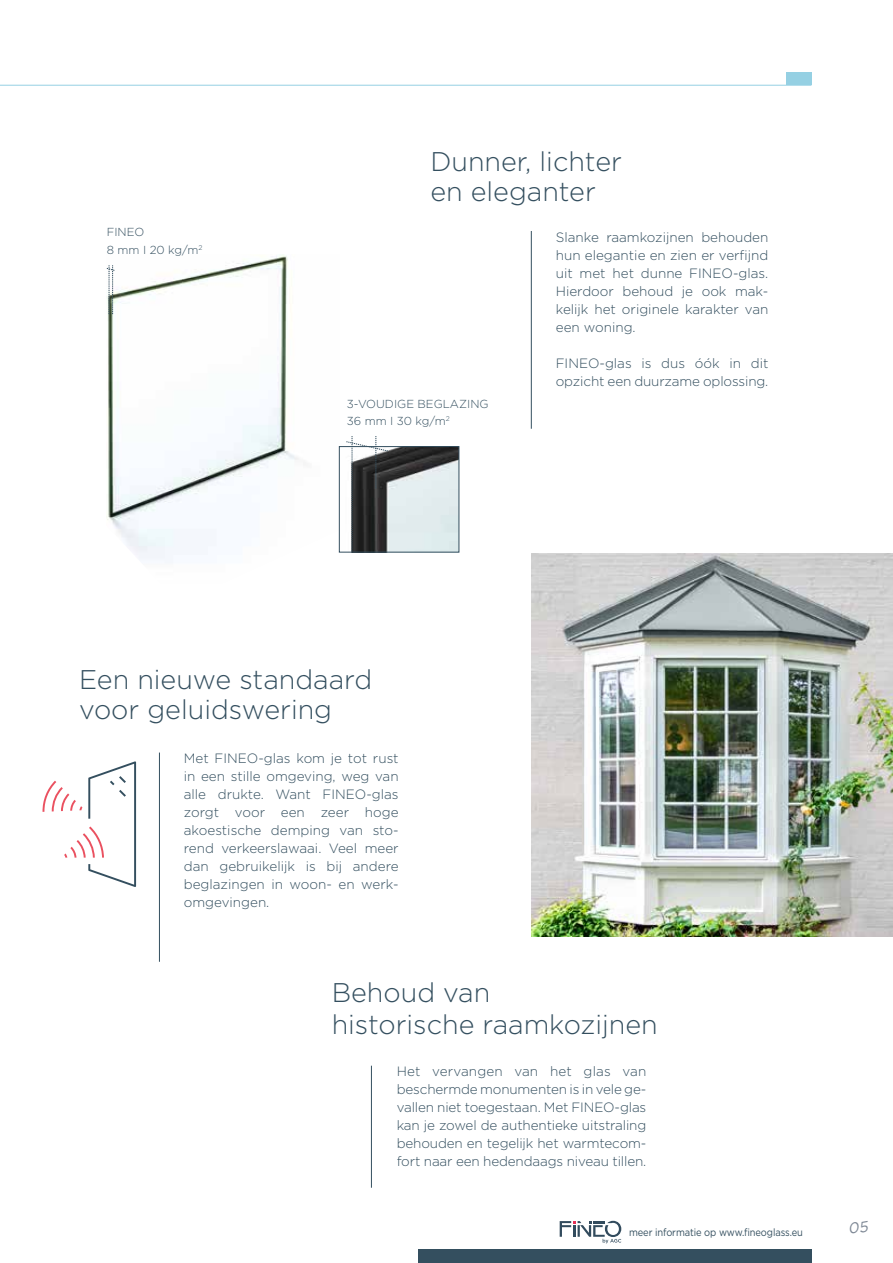
<style>
.page{position:relative;width:893px;height:1263px;background:#fff}
.page>*{position:absolute;margin:0;border:0;box-sizing:border-box;transform-origin:0 0}
.t1{font:300 27px/30px "Gotham";color:#344f5f}
.t2{font:300 13.5px/18px "Gotham";color:#344f5f;text-align:justify}
.t3{font:300 11.55px/17.4px "Gotham";color:#344f5f}
.t4{font:10.5px "Gotham";letter-spacing:-.01em;color:#344f5f;scale:.89 1}
</style>
<div class="page">
<img style="left:107px;top:255px;width:274px;height:308px">
<svg style="left:106px;top:265px;width:9px;height:49px"></svg>
<img style="left:341px;top:448px;width:116px;height:102px">
<div style="left:339px;top:446px;width:120px;height:106px;border:1px solid #344f5f"></div>
<svg style="left:346px;top:436px;width:42px;height:115px"></svg>
<svg style="left:42px;top:761px;width:94px;height:126px"></svg>
<hr style="left:0;top:85px;width:811px;height:1px;background:#95d0e3">
<div style="left:787px;top:72px;width:25px;height:13px;background:#95d0e3"></div>
<svg style="left:560px;top:1221px;width:61px;height:22px"></svg>
<div style="left:418px;top:1249px;width:393px;height:14px;background:#344f5f"></div>
<img style="left:531px;top:553px;width:362px;height:383px">
<hr style="left:531px;top:231px;width:1px;height:198px;background:#344f5f">
<hr style="left:371px;top:1066px;width:1px;height:122px;background:#344f5f">
<hr style="left:159px;top:752px;width:1px;height:210px;background:#344f5f">
<p class="t3" style="left:107px;top:223px;width:97px">FINEO<br>8 mm I 20 kg/m<sup>2</sup></p>
<h1 class="t1" style="left:430px;top:145px;width:193px">Dunner, lichter en eleganter</h1>
<p class="t3" style="left:347px;top:395px;width:143px">3-VOUDIGE BEGLAZING<br>36 mm I 30 kg/m<sup>2</sup></p>
<p class="t2" style="left:556px;top:228px;width:214px">Slanke raamkozijnen behouden hun elegantie en zien er verfijnd uit met het dunne FINEO-glas.<br>Hierdoor behoud je ook mak&shy;kelijk het originele karakter van een woning.</p>
<p class="t2" style="left:556px;top:354px;width:214px">FINEO-glas is dus óók in dit opzicht een duurzame oplossing.</p>
<h1 class="t1" style="left:79px;top:664px;width:295px">Een nieuwe standaard voor geluidswering</h1>
<p class="t2" style="left:184px;top:749px;width:216px">Met FINEO-glas kom je tot rust in een stille omgeving, weg van alle drukte. Want FINEO-glas zorgt voor een zeer hoge akoestische demping van sto&shy;rend verkeerslawaai. Veel meer dan gebruikelijk is bij andere beglazingen in woon- en werk&shy;omgevingen.</p>
<h1 class="t1" style="left:332px;top:976px;width:328px;line-height:31.5px">Behoud van<br>historische raamkozijnen</h1>
<p class="t2" style="left:397px;top:1062px;width:251px">Het vervangen van het glas van beschermde monumenten is in vele ge&shy;vallen niet toegestaan. Met FINEO-glas kan je zowel de authentieke uitstraling behouden en tegelijk het warmtecom&shy;fort naar een hedendaags niveau tillen.</p>
<p class="t4" style="left:629px;top:1225px;width:197px">meer informatie op www.fineoglass.eu</p>
</div>
